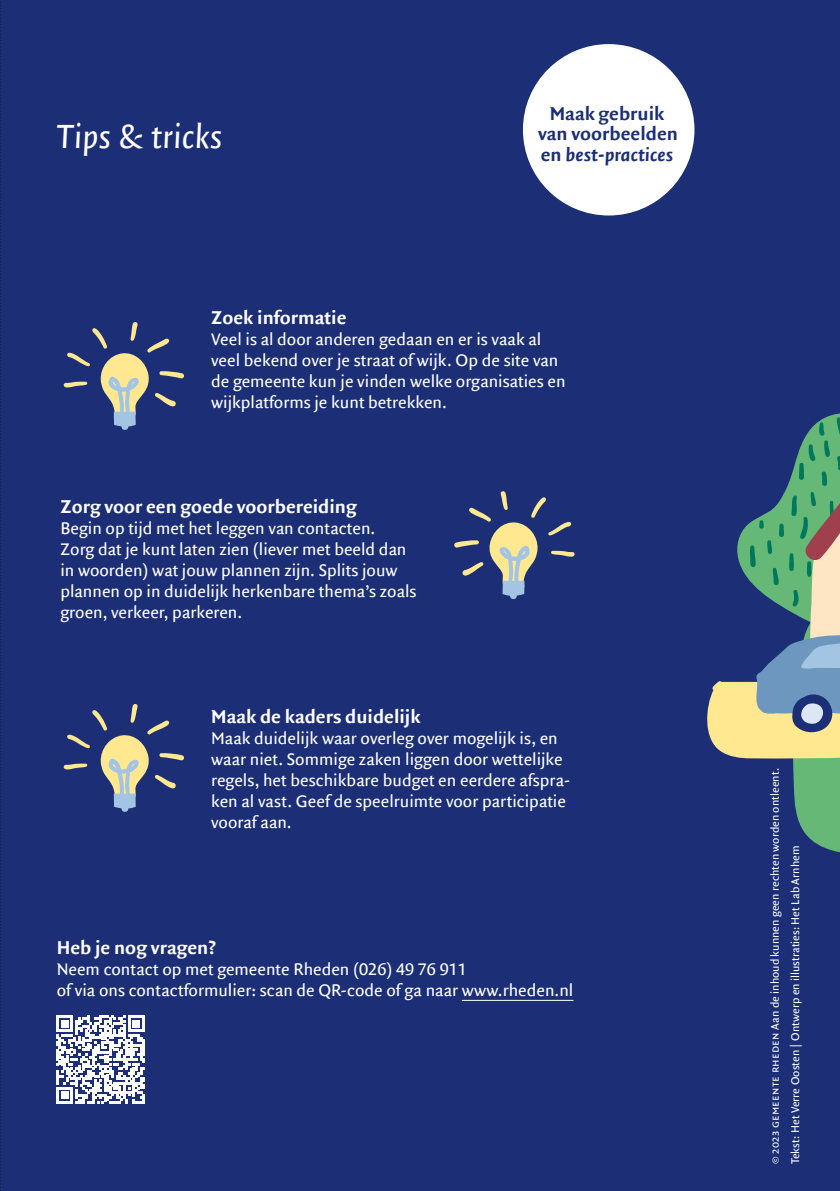
<style>
.page{position:relative;width:840px;height:1191px;background:#fff}
.page>*{position:absolute;margin:0;border:0;box-sizing:border-box;transform-origin:0 0}
.H2_TK{font:italic 36px "Quadraat Sans Pro TT";color:#fff}
.H3_TK2{font:700 20px "Quadraat Sans Pro TT";color:#fff}
.t1{font:700 20px/20.4px "Quadraat Sans Pro TT";color:#1c2f76;text-align:center}
.brood{font:18px/21px "Quadraat Sans Pro TT";color:#fff}
.brood-2{font:12px/20.4px "Quadraat Sans Pro TT";color:#fff}
.s1{font-style:italic}
</style>
<div class="page">
<div style="left:0;top:0;width:839px;height:1191px;background:#1c2f76"></div>
<div style="left:522px;top:44px;width:172px;height:171px;background:#fff;border-radius:50%"></div>
<svg style="left:63px;top:322px;width:121px;height:108px"></svg>
<svg style="left:454px;top:491px;width:120px;height:108px"></svg>
<svg style="left:63px;top:704px;width:121px;height:108px"></svg>
<hr style="left:461px;top:1000px;width:112px;height:1px;background:#fff">
<svg style="left:56px;top:1015px;width:88px;height:88px"></svg>
<svg style="left:0;top:1px;width:1px;height:1190px"></svg>
<svg style="left:707px;top:413px;width:132px;height:439px"></svg>
<p class="H2_TK" style="left:57px;top:111px;width:166px">Tips &amp; tricks</p>
<p class="t1" style="left:537px;top:103px;width:141px">Maak gebruik van voorbeelden en <span class="s1">best-practices</span></p>
<p class="H3_TK2" style="left:211px;top:303px;width:137px">Zoek informatie</p>
<p class="brood" style="left:211px;top:328px;width:356px">Veel is al door anderen gedaan en er is vaak al veel bekend over je straat of wijk. Op de site van de gemeente kun je vinden welke organisaties en wijkplatforms je kunt betrekken.</p>
<p class="H3_TK2" style="left:60px;top:492px;width:297px">Zorg voor een goede voorbereiding</p>
<p class="brood" style="left:60px;top:517px;width:357px">Begin op tijd met het leggen van contacten.<br>Zorg dat je kunt laten zien (liever met beeld dan in woorden) wat jouw plannen zijn. Splits jouw plannen op in duidelijk herkenbare thema’s zoals groen, verkeer, parkeren.</p>
<p class="H3_TK2" style="left:211px;top:702px;width:211px">Maak de kaders duidelijk</p>
<p class="brood" style="left:211px;top:727px;width:360px">Maak duidelijk waar overleg over mogelijk is, en waar niet. Sommige zaken liggen door wettelijke regels, het beschikbare budget en eerdere afspra&shy;ken al vast. Geef de speelruimte voor participatie vooraf aan.</p>
<p class="H3_TK2" style="left:57px;top:933px;width:160px">Heb je nog vragen?</p>
<p class="brood" style="left:57px;top:958px;width:411px">Neem contact op met gemeente Rheden (026) 49 76 911</p>
<p class="brood" style="left:57px;top:979px;width:518px">of via ons contactformulier: scan de QR-code of ga naar www.rheden.nl</p>
<p class="brood-2" style="left:764px;top:1164px;width:398px;rotate:-90deg">© 2023 gemeente rheden Aan de inhoud kunnen geen rechten worden ontleent.<br>Tekst: Het Verre Oosten | Ontwerp en illustraties: Het Lab Arnhem</p>
</div>
